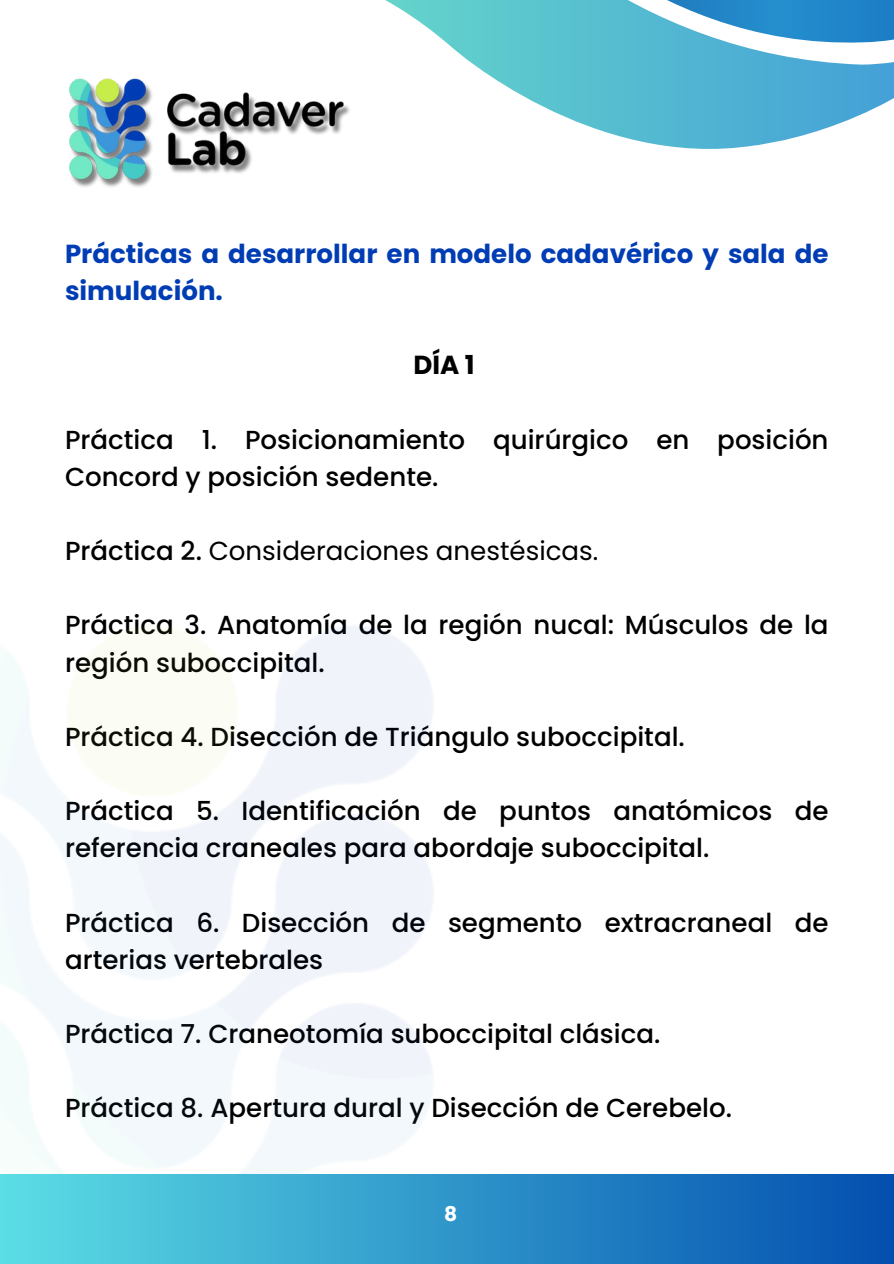
<style>
.page{position:relative;width:894px;height:1264px;background:#fff}
.page>*{position:absolute;margin:0;border:0;box-sizing:border-box;transform-origin:0 0}
.t1{font:500 26.1px/37.2px "Poppins";color:#000}
.t2{font:700 26.1px/37.2px "Poppins";color:#003db4}
.t3{font:26.1px "Poppins";color:#000}
.t4{font:700 26.1px "Poppins";color:#000}
.t5{font:700 20.25px "Poppins";color:#fff}
.s1{font-weight:500}
</style>
<div class="page">
<img style="left:69px;top:78px;width:176px;height:109px">
<div style="left:0;top:1174px;width:893px;height:89px;background:linear-gradient(to right,#5cdee5,#034faf)"></div>
<svg style="left:181px;top:0;width:712px;height:171px"></svg>
<p class="t2" style="left:65px;top:235px;width:764px">Prácticas a desarrollar en modelo cadavérico y sala de simulación.</p>
<p class="t4" style="left:413px;top:347px;width:63px">DÍA 1</p>
<h2 class="t1" style="left:65px;top:421px;width:764px">Práctica 1. Posicionamiento quirúrgico en posición<br>Concord y posición sedente.</h2>
<h1 class="t3" style="left:65px;top:532px;width:534px"><span class="s1">Práctica 2.</span> Consideraciones anestésicas.</h1>
<h2 class="t1" style="left:65px;top:606px;width:764px">Práctica 3. Anatomía de la región nucal: Músculos de la región suboccipital.</h2>
<p class="t1" style="left:65px;top:718px;width:621px">Práctica 4. Disección de Triángulo suboccipital.</p>
<h2 class="t1" style="left:65px;top:792px;width:764px">Práctica 5. Identificación de puntos anatómicos de referencia craneales para abordaje suboccipital.</h2>
<h2 class="t1" style="left:65px;top:903px;width:764px">Práctica 6. Disección de segmento extracraneal de arterias vertebrales</h2>
<h2 class="t1" style="left:65px;top:1015px;width:596px">Práctica 7. Craneotomía suboccipital clásica.</h2>
<h2 class="t1" style="left:65px;top:1089px;width:668px">Práctica 8. Apertura dural y Disección de Cerebelo.</h2>
<h2 class="t5" style="left:444px;top:1199px;width:15px">8</h2>
</div>
